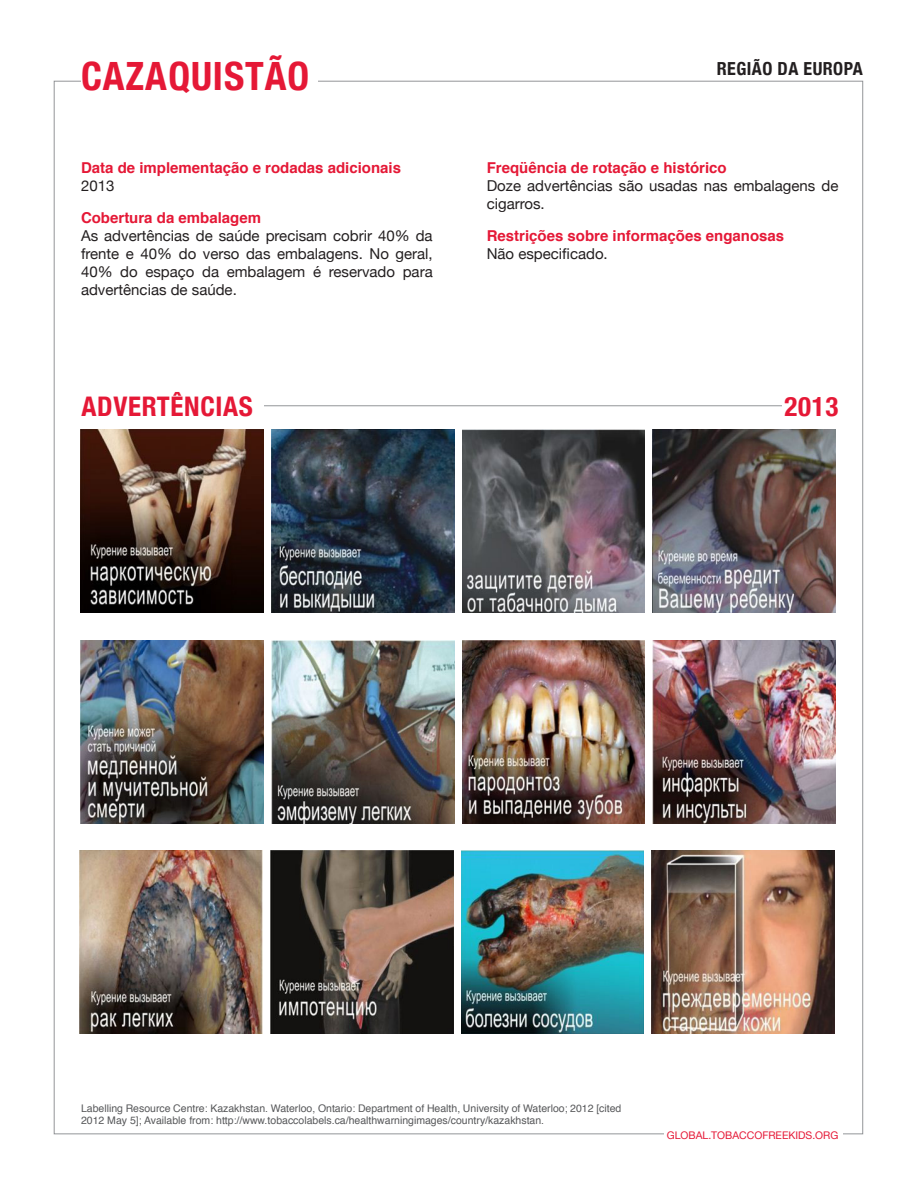
<style>
.page{position:relative;width:918px;height:1188px;background:#fff}
.page>*{position:absolute;margin:0;border:0;box-sizing:border-box;transform-origin:0 0}
.Port_Country_name{font:700 condensed 39px "Helvetica Neue";letter-spacing:.025em;color:#e51836}
.Eng_warnings{font:700 condensed 27px "Helvetica Neue";letter-spacing:.025em;color:#e51836}
.Eng_year{font:700 condensed 27px "Helvetica Neue";color:#e51836}
.Eng_region{font:700 condensed 18px "Helvetica Neue";letter-spacing:.025em;color:#231f20}
.Port_Paragraph{font:15px/18px "Helvetica Neue";color:#231f20;text-align:justify}
.Port_Heading_red{font:700 15px "Helvetica";color:#e51836}
.reference{font:10.5px/12px "Helvetica";color:#57585a}
.t1{font:10.5px "Helvetica Neue";color:#e51836}
</style>
<div class="page">
<hr style="left:191px;top:406px;width:647px;height:1px;background:#939598">
<img style="left:81px;top:430px;width:182px;height:183px">
<img style="left:271px;top:430px;width:183px;height:183px">
<img style="left:462px;top:430px;width:183px;height:183px">
<img style="left:653px;top:430px;width:182px;height:183px">
<img style="left:81px;top:640px;width:182px;height:183px">
<img style="left:271px;top:640px;width:183px;height:183px">
<img style="left:462px;top:640px;width:183px;height:183px">
<img style="left:653px;top:640px;width:182px;height:183px">
<img style="left:80px;top:851px;width:182px;height:183px">
<img style="left:270px;top:851px;width:183px;height:183px">
<img style="left:461px;top:851px;width:183px;height:183px">
<img style="left:652px;top:851px;width:182px;height:183px">
<div style="left:82px;top:390px;width:182px;height:27px;background:#fff"></div>
<div style="left:782px;top:390px;width:56px;height:27px;background:#fff"></div>
<p class="Port_Country_name" style="left:81px;top:44px;width:230px">CAZAQUISTÃO</p>
<p class="Eng_region" style="left:717px;top:54px;width:148px">REGIÃO DA EUROPA</p>
<p class="Port_Heading_red" style="left:81px;top:156px;width:322px">Data de implementação e rodadas adicionais</p>
<p class="Port_Paragraph" style="left:81px;top:178px;width:35px">2013</p>
<p class="Port_Heading_red" style="left:81px;top:205px;width:182px">Cobertura da embalagem</p>
<p class="Port_Paragraph" style="left:81px;top:227px;width:353px">As advertências de saúde precisam cobrir 40% da frente e 40% do verso das embalagens. No geral, 40% do espaço da embalagem é reservado para advertências de saúde.</p>
<p class="Port_Heading_red" style="left:487px;top:156px;width:242px">Freqüência de rotação e histórico</p>
<p class="Port_Paragraph" style="left:487px;top:178px;width:353px">Doze advertências são usadas nas embalagens de cigarros.</p>
<p class="Port_Heading_red" style="left:487px;top:223px;width:299px">Restrições sobre informações enganosas</p>
<p class="Port_Paragraph" style="left:487px;top:245px;width:123px">Não especificado.</p>
<p class="Eng_warnings" style="left:82px;top:384px;width:173px">ADVERTÊNCIAS</p>
<p class="Eng_year" style="left:785px;top:384px;width:55px">2013</p>
<p class="reference" style="left:81px;top:1103px;width:542px">Labelling Resource Centre: Kazakhstan. Waterloo, Ontario: Department of Health, University of Waterloo; 2012 [cited<br>2012 May 5]; Available from: http://www.tobaccolabels.ca/healthwarningimages/country/kazakhstan.</p>
<p class="t1" style="left:667px;top:1128px;width:173px">GLOBAL.TOBACCOFREEKIDS.ORG</p>
</div>
